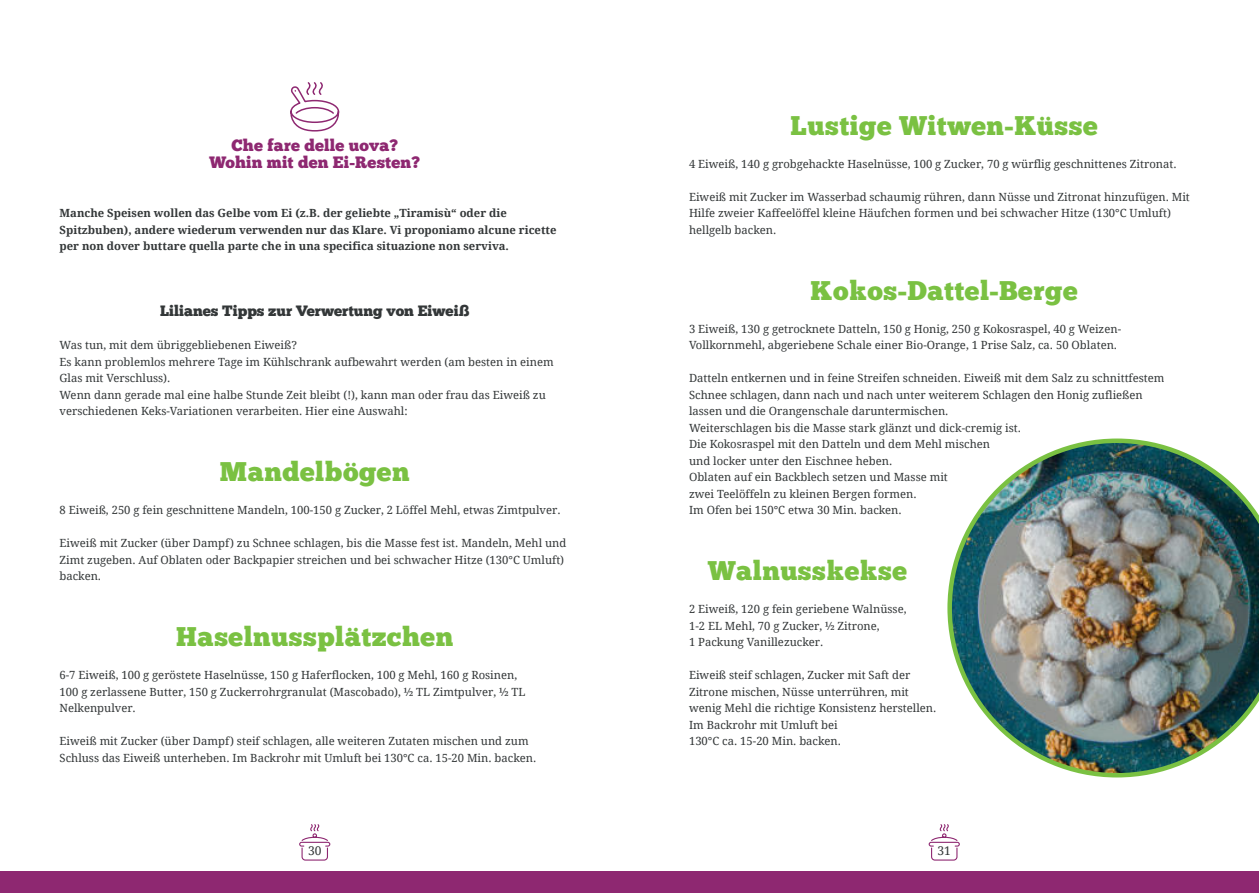
<style>
.page{position:relative;width:1259px;height:893px;background:#fff}
.page>*{position:absolute;margin:0;border:0;box-sizing:border-box;transform-origin:0 0}
.t1{font:27px "Chunk Five";letter-spacing:.02em;color:#7ac142}
.t2{font:16.5px/16.5px "Chunk Five";letter-spacing:.01em;color:#8e2871;text-align:center}
.t3{font:15px "Chunk Five";color:#333738}
.t4{font:12px "Droid Serif";color:#333738}
.t5{font:11.25px/16.5px "Droid Serif";color:#333738}
.t6{font:700 11.25px/16.5px "Droid Serif";color:#333738}
</style>
<div class="page">
<div style="left:0;top:872px;width:1259px;height:21px;background:#8e2871"></div>
<svg style="left:299px;top:824px;width:32px;height:37px"></svg>
<svg style="left:928px;top:824px;width:32px;height:37px"></svg>
<svg style="left:290px;top:82px;width:50px;height:50px"></svg>
<img style="left:947px;top:438px;width:312px;height:339px">
<h2 class="t2" style="left:209px;top:138px;width:212px">Che fare delle uova?<br>Wohin mit den Ei-Resten?</h2>
<p class="t6" style="left:60px;top:206px;width:498px">Manche Speisen wollen das Gelbe vom Ei (z.B. der geliebte „Tiramisù“ oder die<br>Spitzbuben), andere wiederum verwenden nur das Klare. Vi proponiamo alcune ricette per non dover buttare quella parte che in una specifica situazione non serviva.</p>
<h3 class="t3" style="left:160px;top:304px;width:311px">Lilianes Tipps zur Verwertung von Eiweiß</h3>
<p class="t5" style="left:60px;top:338px;width:496px">Was tun, mit dem übriggebliebenen Eiweiß?<br>Es kann problemlos mehrere Tage im Kühlschrank aufbewahrt werden (am besten in einem Glas mit Verschluss).<br>Wenn dann gerade mal eine halbe Stunde Zeit bleibt (!), kann man oder frau das Eiweiß zu verschiedenen Keks-Variationen verarbeiten. Hier eine Auswahl:</p>
<h1 class="t1" style="left:220px;top:459px;width:191px">Mandelbögen</h1>
<p class="t5" style="left:60px;top:503px;width:502px">8 Eiweiß, 250 g fein geschnittene Mandeln, 100-150 g Zucker, 2 Löffel Mehl, etwas Zimtpulver.</p>
<p class="t5" style="left:60px;top:536px;width:508px">Eiweiß mit Zucker (über Dampf) zu Schnee schlagen, bis die Masse fest ist. Mandeln, Mehl und<br>Zimt zugeben. Auf Oblaten oder Backpapier streichen und bei schwacher Hitze (130°C Umluft) backen.</p>
<h1 class="t1" style="left:176px;top:624px;width:278px">Haselnussplätzchen</h1>
<p class="t5" style="left:60px;top:668px;width:467px">6-7 Eiweiß, 100 g geröstete Haselnüsse, 150 g Haferflocken, 100 g Mehl, 160 g Rosinen,<br>100 g zerlassene Butter, 150 g Zuckerrohrgranulat (Mascobado), ½ TL Zimtpulver, ½ TL<br>Nelkenpulver.</p>
<p class="t5" style="left:60px;top:734px;width:478px">Eiweiß mit Zucker (über Dampf) steif schlagen, alle weiteren Zutaten mischen und zum<br>Schluss das Eiweiß unterheben. Im Backrohr mit Umluft bei 130°C ca. 15-20 Min. backen.</p>
<h1 class="t1" style="left:790px;top:113px;width:308px">Lustige Witwen-Küsse</h1>
<p class="t5" style="left:689px;top:156px;width:489px">4 Eiweiß, 140 g grobgehackte Haselnüsse, 100 g Zucker, 70 g würflig geschnittenes Zitronat.</p>
<p class="t5" style="left:689px;top:189px;width:502px">Eiweiß mit Zucker im Wasserbad schaumig rühren, dann Nüsse und Zitronat hinzufügen. Mit<br>Hilfe zweier Kaffeelöffel kleine Häufchen formen und bei schwacher Hitze (130°C Umluft) hellgelb backen.</p>
<h1 class="t1" style="left:810px;top:278px;width:269px">Kokos-Dattel-Berge</h1>
<p class="t5" style="left:689px;top:321px;width:433px">3 Eiweiß, 130 g getrocknete Datteln, 150 g Honig, 250 g Kokosraspel, 40 g Weizen-<br>Vollkornmehl, abgeriebene Schale einer Bio-Orange, 1 Prise Salz, ca. 50 Oblaten.</p>
<p class="t5" style="left:689px;top:371px;width:477px">Datteln entkernen und in feine Streifen schneiden. Eiweiß mit dem Salz zu schnittfestem Schnee schlagen, dann nach und nach unter weiterem Schlagen den Honig zufließen lassen und die Orangenschale daruntermischen.<br>Weiterschlagen bis die Masse stark glänzt und dick-cremig ist.<br>Die Kokosraspel mit den Datteln und dem Mehl mischen<br>und locker unter den Eischnee heben.<br>Oblaten auf ein Backblech setzen und Masse mit<br>zwei Teelöffeln zu kleinen Bergen formen.<br>Im Ofen bei 150°C etwa 30 Min. backen.</p>
<h1 class="t1" style="left:708px;top:558px;width:200px">Walnusskekse</h1>
<p class="t5" style="left:689px;top:602px;width:219px">2 Eiweiß, 120 g fein geriebene Walnüsse,<br>1-2 EL Mehl, 70 g Zucker, ½ Zitrone,<br>1 Packung Vanillezucker.</p>
<p class="t5" style="left:689px;top:668px;width:249px">Eiweiß steif schlagen, Zucker mit Saft der Zitrone mischen, Nüsse unterrühren, mit wenig Mehl die richtige Konsistenz herstellen.<br>Im Backrohr mit Umluft bei<br>130°C ca. 15-20 Min. backen.</p>
<p class="t4" style="left:308px;top:846px;width:15px">30</p>
<p class="t4" style="left:937px;top:846px;width:15px">31</p>
</div>
